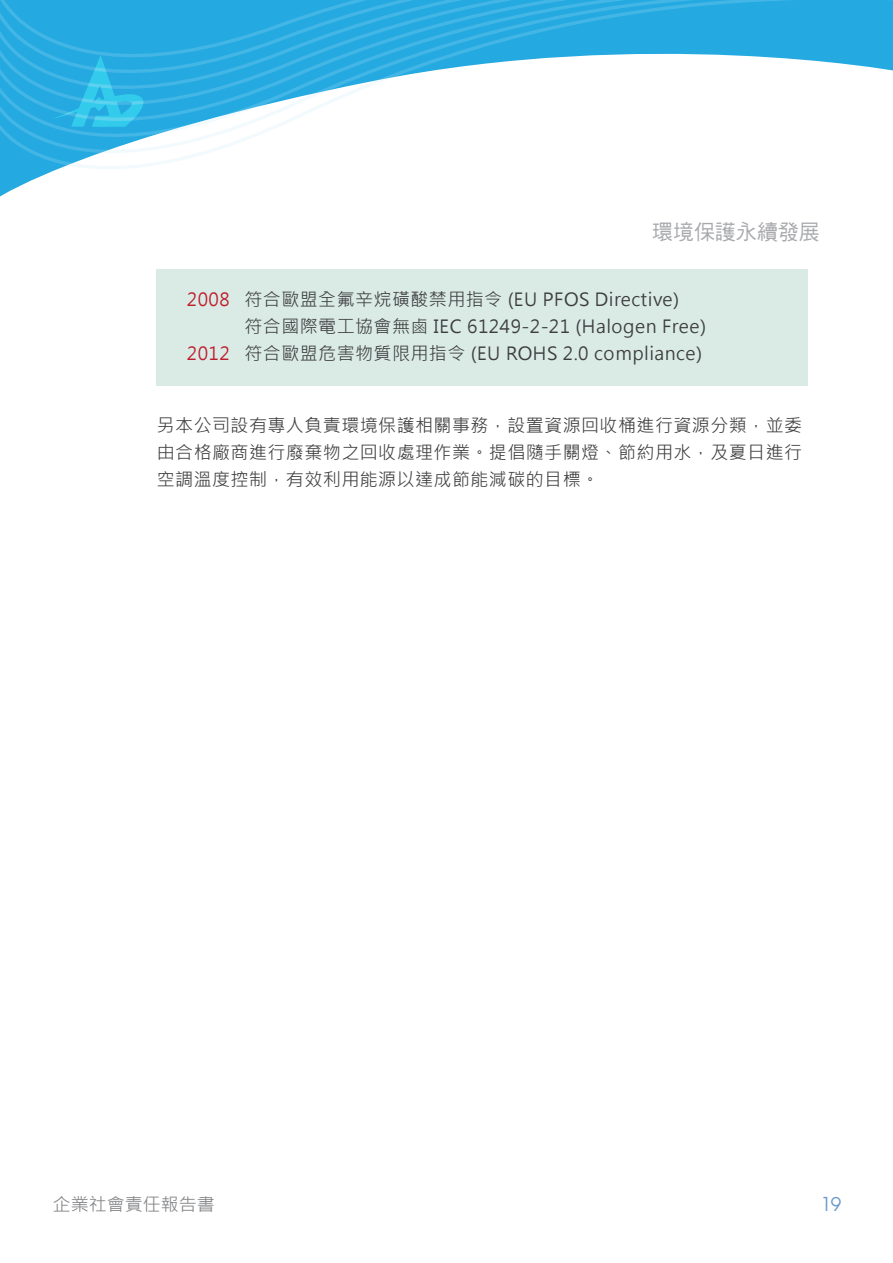
<style>
.page{position:relative;width:893px;height:1263px;background:#fff}
.page>*{position:absolute;margin:0;border:0;box-sizing:border-box;transform-origin:0 0}
.t1{font:21px "DF Hei Md HKP BF";color:#a8a9ad}
.t2{font:21px "Avant Gar Got Itc TEE";color:#6799c9}
.t3{font:18px/27px "Microsoft Jheng Hei";letter-spacing:.025em;color:#3e3e3f}
.t4{font:18px "Microsoft Jheng Hei";color:#808285}
.t5{font:18px "Microsoft Jheng Hei";letter-spacing:.025em;color:#be1d2c}
</style>
<div class="page">
<div style="left:156px;top:269px;width:652px;height:117px;background:#daebe6"></div>
<svg style="left:0;top:169px;width:58px;height:28px"></svg>
<svg style="left:0;top:0;width:893px;height:169px"></svg>
<svg style="left:52px;top:55px;width:91px;height:72px;background:#2fb6e5"></svg>
<p class="t1" style="left:652px;top:221px;width:169px">環境保護永續發展</p>
<p class="t5" style="left:187px;top:288px;width:45px">2008</p>
<p class="t5" style="left:187px;top:342px;width:45px">2012</p>
<p class="t3" style="left:244px;top:285px;width:463px">符合歐盟全氟辛烷磺酸禁用指令 (EU PFOS Directive)<br>符合國際電工協會無鹵 IEC 61249-2-21 (Halogen Free)符合歐盟危害物質限用指令 (EU ROHS 2.0 compliance)</p>
<p class="t3" style="left:157px;top:412px;width:647px;text-align:justify">另本公司設有專人負責環境保護相關事務，設置資源回收桶進行資源分類，並委由合格廠商進行廢棄物之回收處理作業。提倡隨手關燈、節約用水，及夏日進行空調溫度控制，有效利用能源以達成節能減碳的目標。</p>
<p class="t4" style="left:53px;top:1193px;width:163px">企業社會責任報告書</p>
<p class="t2" style="left:821px;top:1192px;width:22px">19</p>
</div>
